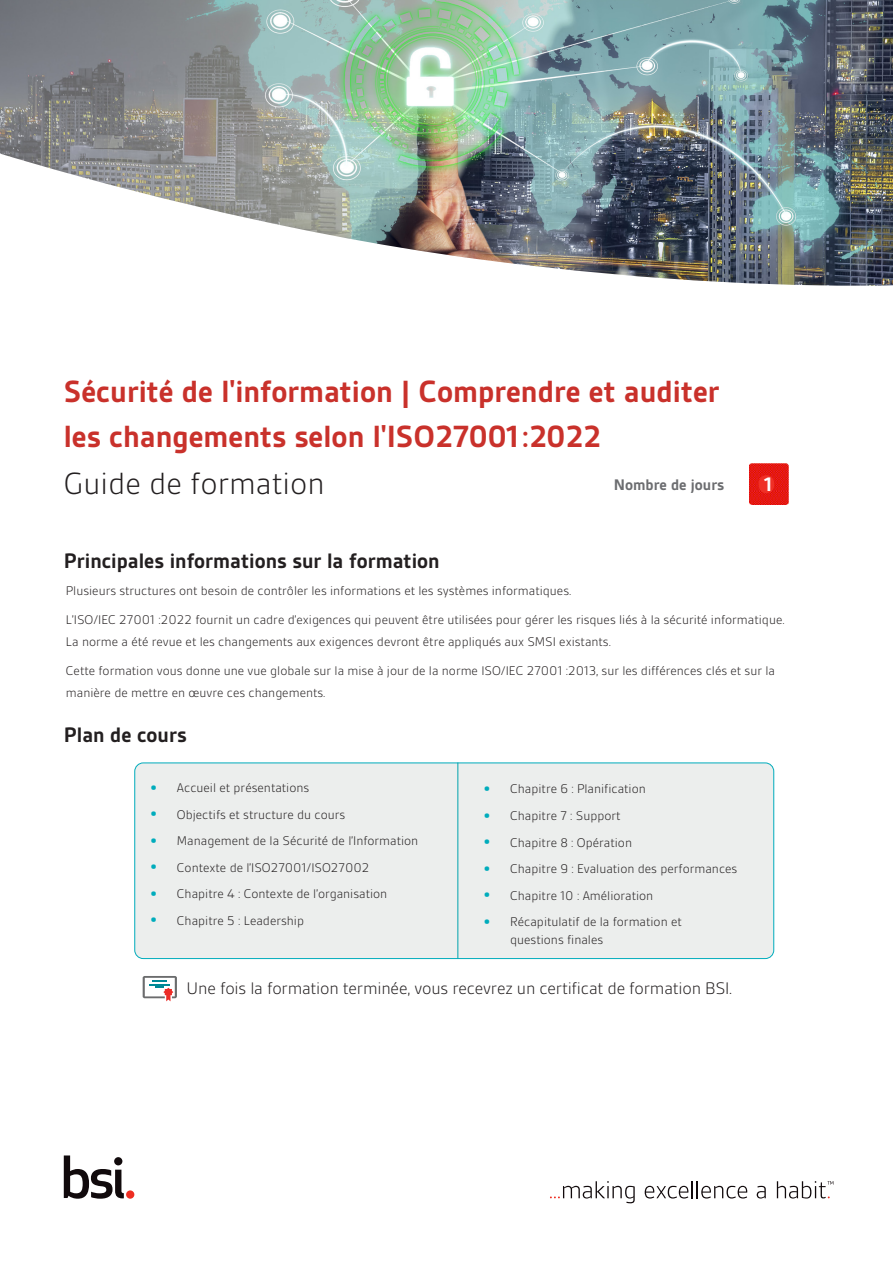
<style>
.page{position:relative;width:893px;height:1263px;background:#fff}
.page>*{position:absolute;margin:0;border:0;box-sizing:border-box;transform-origin:0 0}
.BSI_body_copy{font:700 33px/45.8px "BSI Gesta";color:#c9312b}
.BSI_body_copy-2{font:700 22.5px "BSI Gesta";color:#231f20}
.BSI_body_copy-3{font:700 21px "BSI Gesta";color:#fff}
.BSI_body_copy-4{font:300 18px "BSI Gesta";letter-spacing:-.01em;color:#231f20}
.BSI_body_copy-5{font:700 16.5px "BSI Gesta";color:#6c6d70}
.BSI_body_copy-6{font:300 13.5px/29.1px "BSI Gesta";color:#231f20}
.s1{font-weight:300;color:#231f20}
.s2{font-weight:700;font-size:19.5px;color:#00acbc}
</style>
<div class="page">
<svg style="left:550px;top:1181px;width:85px;height:22px"></svg>
<svg style="left:645px;top:1181px;width:102px;height:17px"></svg>
<svg style="left:757px;top:1186px;width:9px;height:12px"></svg>
<svg style="left:777px;top:1181px;width:56px;height:17px"></svg>
<img style="left:0;top:0;width:893px;height:286px">
<div style="left:135px;top:763px;width:639px;height:195px;background:#eceeed;border-radius:9px"></div>
<div style="left:134px;top:762px;width:640px;height:197px;border:1px solid #00acbc;border-radius:9px"></div>
<svg style="left:64px;top:1155px;width:60px;height:44px"></svg>
<div style="left:126px;top:1190px;width:8px;height:9px;background:#ee2e22;border-radius:50%"></div>
<img style="left:750px;top:463px;width:39px;height:41px">
<div style="left:759px;top:475px;width:15px;height:18px;background:#ef3026;border-radius:8px"></div>
<hr style="left:457px;top:762px;width:1px;height:196px;background:#00a3ad">
<svg style="left:143px;top:976px;width:34px;height:25px"></svg>
<p class="BSI_body_copy" style="left:64px;top:369px;width:657px">Sécurité de l'information | Comprendre et auditer les changements selon l'ISO27001 :2022<br><span class="s1">Guide de formation</span></p>
<p class="BSI_body_copy-5" style="left:614px;top:476px;width:112px">Nombre de jours</p>
<p class="BSI_body_copy-3" style="left:764px;top:473px;width:9px">1</p>
<p class="BSI_body_copy-2" style="left:64px;top:549px;width:377px">Principales informations sur la formation</p>
<p class="BSI_body_copy-6" style="left:66px;top:576px;width:720px">Plusieurs structures ont besoin de contrôler les informations et les systèmes informatiques.<br>L’ISO/IEC 27001 :2022 fournit un cadre d’exigences qui peuvent être utilisées pour gérer les risques liés à la sécurité informatique.</p>
<p class="BSI_body_copy-6" style="left:66px;top:627px;width:711px">La norme a été revue et les changements aux exigences devront être appliqués aux SMSI existants.<br>Cette formation vous donne une vue globale sur la mise à jour de la norme ISO/IEC 27001 :2013, sur les différences clés et sur la</p>
<p class="BSI_body_copy-6" style="left:66px;top:678px;width:261px">manière de mettre en œuvre ces changements.</p>
<p class="BSI_body_copy-2" style="left:64px;top:723px;width:124px">Plan de cours</p>
<p class="BSI_body_copy-6" style="left:150px;top:774px;width:161px"><span class="s2">•</span> Accueil et présentations</p>
<p class="BSI_body_copy-6" style="left:150px;top:800px;width:197px"><span class="s2">•</span> Objectifs et structure du cours</p>
<p class="BSI_body_copy-6" style="left:150px;top:827px;width:270px"><span class="s2">•</span> Management de la Sécurité de l’Information</p>
<p class="BSI_body_copy-6" style="left:150px;top:853px;width:221px"><span class="s2">•</span> Contexte de l’ISO27001/ISO27002</p>
<p class="BSI_body_copy-6" style="left:150px;top:880px;width:239px"><span class="s2">•</span> Chapitre 4 : Contexte de l’organisation</p>
<p class="BSI_body_copy-6" style="left:150px;top:906px;width:156px"><span class="s2">•</span> Chapitre 5 : Leadership</p>
<p class="BSI_body_copy-6" style="left:483px;top:775px;width:164px"><span class="s2">•</span> Chapitre 6 : Planification</p>
<p class="BSI_body_copy-6" style="left:483px;top:801px;width:139px"><span class="s2">•</span> Chapitre 7 : Support</p>
<p class="BSI_body_copy-6" style="left:483px;top:828px;width:150px"><span class="s2">•</span> Chapitre 8 : Opération</p>
<p class="BSI_body_copy-6" style="left:483px;top:854px;width:256px"><span class="s2">•</span> Chapitre 9 : Evaluation des performances</p>
<p class="BSI_body_copy-6" style="left:483px;top:881px;width:172px"><span class="s2">•</span> Chapitre 10 : Amélioration</p>
<p class="BSI_body_copy-6" style="left:510px;top:913px;width:173px;line-height:18px;text-indent:-27px"><span class="s2">•</span> Récapitulatif de la formation et questions finales</p>
<p class="BSI_body_copy-4" style="left:187px;top:979px;width:547px">Une fois la formation terminée, vous recevrez un certificat de formation BSI.</p>
</div>
